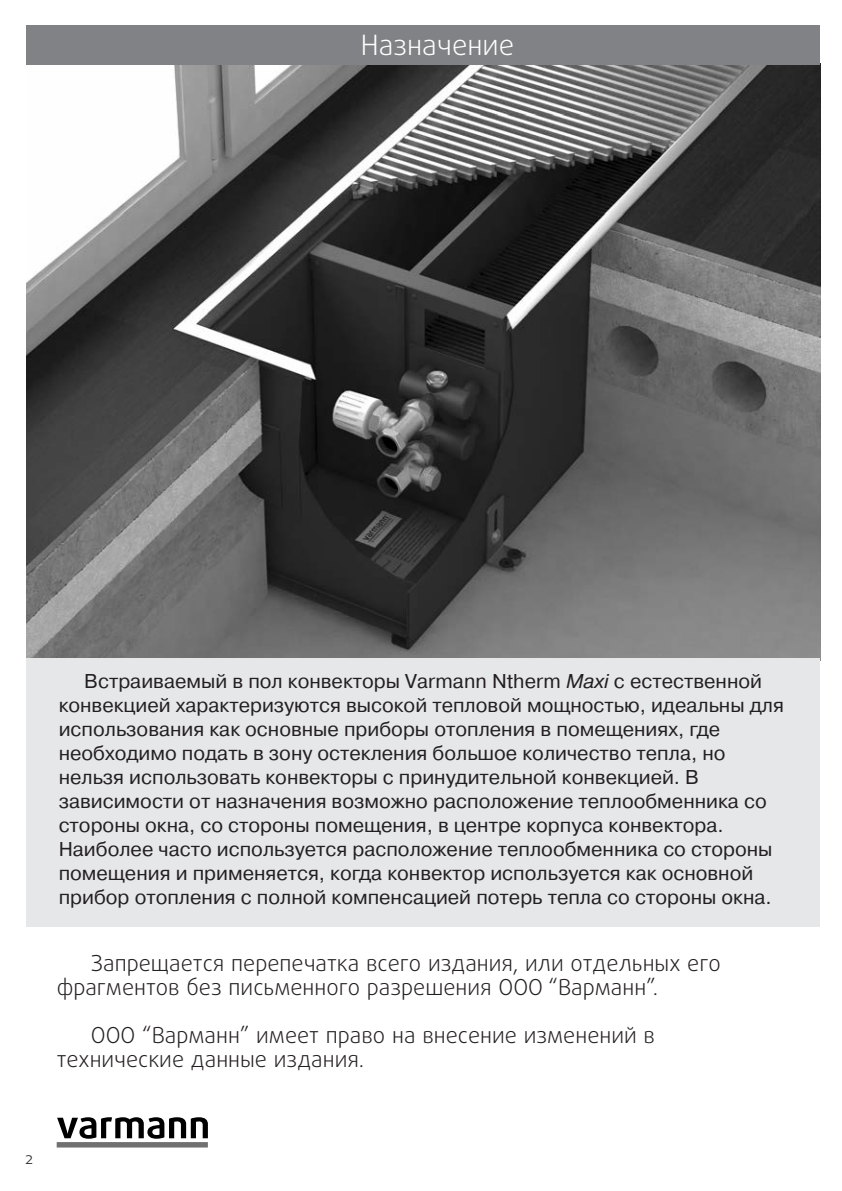
<style>
.page{position:relative;width:842px;height:1191px;background:#fff}
.page>*{position:absolute;margin:0;border:0;box-sizing:border-box;transform-origin:0 0}
.t1{font:300 28px "Daxline Pro";color:#fff}
.t2{font:300 22px/24px "Daxline Pro";color:#231f20}
.t3{font:20px/24px "Pragmatica C";color:#231f20}
.t4{font:300 16px "Daxline Pro";color:#231f20}
.s1{font-style:italic}
</style>
<div class="page">
<img style="left:26px;top:63px;width:794px;height:597px">
<div style="left:27px;top:658px;width:793px;height:268px;background:#e6e7e9"></div>
<div style="left:27px;top:26px;width:793px;height:39px;background:#808285"></div>
<svg style="left:57px;top:1138px;width:151px;height:10px"></svg>
<svg style="left:57px;top:1117px;width:151px;height:21px"></svg>
<div style="left:57px;top:1142px;width:151px;height:5px;background:#707070"></div>
<h1 class="t1" style="left:361px;top:33px;width:155px">Назначение</h1>
<p class="t3" style="left:59px;top:669px;width:727px;text-indent:26px">Встраиваемый в пол конвекторы Varmann Ntherm <span class="s1">Maxi</span> с естественной конвекцией характеризуются высокой тепловой мощностью, идеальны для использования как основные приборы отопления в помещениях, где необходимо подать в зону остекления большое количество тепла, но нельзя использовать конвекторы с принудительной конвекцией. В зависимости от назначения возможно расположение теплообменника со стороны окна, со стороны помещения, в центре корпуса конвектора.<br>Наиболее часто используется расположение теплообменника со стороны помещения и применяется, когда конвектор используется как основной прибор отопления с полной компенсацией потерь тепла со стороны окна.</p>
<p class="t2" style="left:57px;top:952px;width:665px;text-indent:34px">Запрещается перепечатка всего издания, или отдельных его фрагментов без письменного разрешения ООО “Варманн”.</p>
<p class="t2" style="left:57px;top:1024px;width:600px;text-indent:34px">ООО “Варманн” имеет право на внесение изменений в технические данные издания.</p>
<p class="t4" style="left:25px;top:1151px;width:9px">2</p>
</div>
